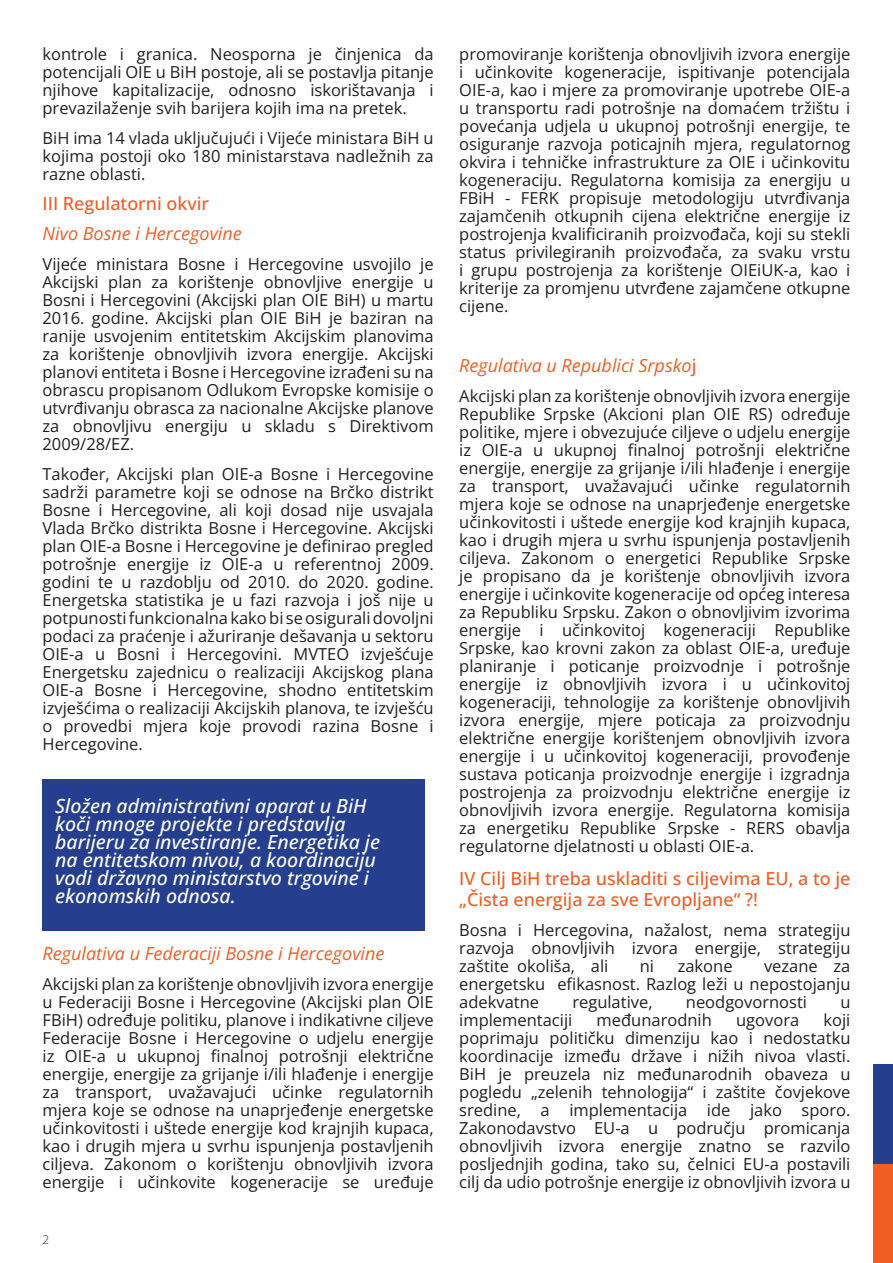
<style>
.page{position:relative;width:893px;height:1263px;background:#fff}
.page>*{position:absolute;margin:0;border:0;box-sizing:border-box;transform-origin:0 0}
.t1{font:italic 500 19.5px/18px "Open Sans";color:#fff}
.Heading_2{font:500 18px/21px "Open Sans";color:#f25d24}
.Heading_2-2{font:italic 18px "Open Sans";color:#f25d24}
.t2{font:16.5px/18px "Open Sans";color:#231f20;text-align:justify}
.Footnote_text{font:300 12px "Open Sans";color:#231f20}
.s1{font-weight:500;font-style:normal}
</style>
<div class="page">
<div style="left:873px;top:1164px;width:20px;height:99px;background:#f25d24"></div>
<div style="left:873px;top:1064px;width:20px;height:100px;background:#253f8e"></div>
<div style="left:43px;top:780px;width:382px;height:151px;background:#253f8e"></div>
<p class="t2" style="left:43px;top:45px;width:393px">kontrole i granica. Neosporna je činjenica da potencijali OIE u BiH postoje, ali se postavlja pitanje njihove kapitalizacije, odnosno iskorištavanja i prevazilaženje svih barijera kojih ima na pretek.</p>
<p class="t2" style="left:43px;top:129px;width:393px">BiH ima 14 vlada uključujući i Vijeće ministara BiH u kojima postoji oko 180 ministarstava nadležnih za razne oblasti.</p>
<p class="Heading_2" style="left:43px;top:193px;width:168px">III Regulatorni okvir</p>
<p class="Heading_2-2" style="left:43px;top:221px;width:201px">Nivo Bosne i Hercegovine</p>
<p class="t2" style="left:43px;top:255px;width:393px">Vijeće ministara Bosne i Hercegovine usvojilo je Akcijski plan za korištenje obnovljive energije u Bosni i Hercegovini (Akcijski plan OIE BiH) u martu 2016. godine. Akcijski plan OIE BiH je baziran na ranije usvojenim entitetskim Akcijskim planovima za korištenje obnovljivih izvora energije. Akcijski planovi entiteta i Bosne i Hercegovine izrađeni su na obrascu propisanom Odlukom Evropske komisije o utvrđivanju obrasca za nacionalne Akcijske planove za obnovljivu energiju u skladu s Direktivom 2009/28/EZ.</p>
<p class="t2" style="left:43px;top:465px;width:393px">Također, Akcijski plan OIE-a Bosne i Hercegovine sadrži parametre koji se odnose na Brčko distrikt Bosne i Hercegovine, ali koji dosad nije usvajala Vlada Brčko distrikta Bosne i Hercegovine. Akcijski plan OIE-a Bosne i Hercegovine je definirao pregled potrošnje energije iz OIE-a u referentnoj 2009. godini te u razdoblju od 2010. do 2020. godine.<br>Energetska statistika je u fazi razvoja i još nije u potpunosti funkcionalna kako bi se osigurali dovoljni podaci za praćenje i ažuriranje dešavanja u sektoru OIE-a u Bosni i Hercegovini. MVTEO izvješćuje Energetsku zajednicu o realizaciji Akcijskog plana OIE-a Bosne i Hercegovine, shodno entitetskim izvješćima o realizaciji Akcijskih planova, te izvješću o provedbi mjera koje provodi razina Bosne i Hercegovine.</p>
<p class="t1" style="left:55px;top:796px;width:326px">Složen administrativni aparat u BiH koči mnoge projekte i predstavlja barijeru za investiranje. Energetika je na entitetskom nivou, a koordinaciju vodi državno ministarstvo trgovine i ekonomskih odnosa.</p>
<p class="Heading_2-2" style="left:43px;top:941px;width:343px">Regulativa u Federaciji Bosne i Hercegovine</p>
<p class="t2" style="left:43px;top:975px;width:393px">Akcijski plan za korištenje obnovljivih izvora energije u Federaciji Bosne i Hercegovine (Akcijski plan OIE FBiH) određuje politiku, planove i indikativne ciljeve Federacije Bosne i Hercegovine o udjelu energije iz OIE-a u ukupnoj finalnoj potrošnji električne energije, energije za grijanje i/ili hlađenje i energije za transport, uvažavajući učinke regulatornih mjera koje se odnose na unaprjeđenje energetske učinkovitosti i uštede energije kod krajnjih kupaca, kao i drugih mjera u svrhu ispunjenja postavljenih ciljeva. Zakonom o korištenju obnovljivih izvora energije i učinkovite kogeneracije se uređuje</p>
<p class="Footnote_text" style="left:43px;top:1231px;width:8px">2</p>
<p class="t2" style="left:459px;top:45px;width:393px">promoviranje korištenja obnovljivih izvora energije i učinkovite kogeneracije, ispitivanje potencijala OIE-a, kao i mjere za promoviranje upotrebe OIE-a u transportu radi potrošnje na domaćem tržištu i povećanja udjela u ukupnoj potrošnji energije, te osiguranje razvoja poticajnih mjera, regulatornog okvira i tehničke infrastrukture za OIE i učinkovitu kogeneraciju. Regulatorna komisija za energiju u FBiH - FERK propisuje metodologiju utvrđivanja zajamčenih otkupnih cijena električne energije iz postrojenja kvalificiranih proizvođača, koji su stekli status privilegiranih proizvođača, za svaku vrstu i grupu postrojenja za korištenje OIEiUK-a, kao i kriterije za promjenu utvrđene zajamčene otkupne cijene.</p>
<p class="Heading_2-2" style="left:459px;top:353px;width:239px">Regulativa u Republici Srpsko<span class="s1">j</span></p>
<p class="t2" style="left:459px;top:387px;width:393px">Akcijski plan za korištenje obnovljivih izvora energije Republike Srpske (Akcioni plan OIE RS) određuje politike, mjere i obvezujuće ciljeve o udjelu energije iz OIE-a u ukupnoj finalnoj potrošnji električne energije, energije za grijanje i/ili hlađenje i energije za transport, uvažavajući učinke regulatornih mjera koje se odnose na unaprjeđenje energetske učinkovitosti i uštede energije kod krajnjih kupaca, kao i drugih mjera u svrhu ispunjenja postavljenih ciljeva. Zakonom o energetici Republike Srpske je propisano da je korištenje obnovljivih izvora energije i učinkovite kogeneracije od općeg interesa za Republiku Srpsku. Zakon o obnovljivim izvorima energije i učinkovitoj kogeneraciji Republike Srpske, kao krovni zakon za oblast OIE-a, uređuje planiranje i poticanje proizvodnje i potrošnje energije iz obnovljivih izvora i u učinkovitoj kogeneraciji, tehnologije za korištenje obnovljivih izvora energije, mjere poticaja za proizvodnju električne energije korištenjem obnovljivih izvora energije i u učinkovitoj kogeneraciji, provođenje sustava poticanja proizvodnje energije i izgradnja postrojenja za proizvodnju električne energije iz obnovljivih izvora energije. Regulatorna komisija za energetiku Republike Srpske - RERS obavlja regulatorne djelatnosti u oblasti OIE-a.</p>
<p class="Heading_2" style="left:459px;top:868px;width:393px">IV Cilj BiH treba uskladiti s ciljevima EU, a to je „Čista energija za sve Evropljane“ ?!</p>
<p class="t2" style="left:459px;top:921px;width:393px">Bosna i Hercegovina, nažalost, nema strategiju razvoja obnovljivih izvora energije, strategiju zaštite okoliša, ali</p>
<p class="t2" style="left:640px;top:957px;width:16px">ni</p>
<p class="t2" style="left:678px;top:957px;width:56px">zakone</p>
<p class="t2" style="left:459px;top:957px;width:393px;text-indent:305px">vezane za energetsku efikasnost. Razlog leži u nepostojanju adekvatne</p>
<p class="t2" style="left:572px;top:993px;width:82px">regulative,</p>
<p class="t2" style="left:686px;top:993px;width:123px">neodgovornosti</p>
<p class="t2" style="left:840px;top:993px;width:12px">u</p>
<p class="t2" style="left:459px;top:1011px;width:393px;text-indent:364px">koji poprimaju političku dimenziju kao i nedostatku koordinacije između države i nižih nivoa vlasti.<br>BiH je preuzela niz međunarodnih obaveza u pogledu „zelenih tehnologija“ i zaštite čovjekove sredine, a implementacija ide jako sporo.<br>Zakonodavstvo EU-a u području promicanja obnovljivih izvora energije znatno se razvilo posljednjih godina, tako su, čelnici EU-a postavili cilj da udio potrošnje energije iz obnovljivih izvora u</p>
<p class="t2" style="left:459px;top:1011px;width:115px">implementaciji</p>
<p class="t2" style="left:597px;top:1011px;width:117px">međunarodnih</p>
<p class="t2" style="left:736px;top:1011px;width:65px">ugovora</p>
</div>
